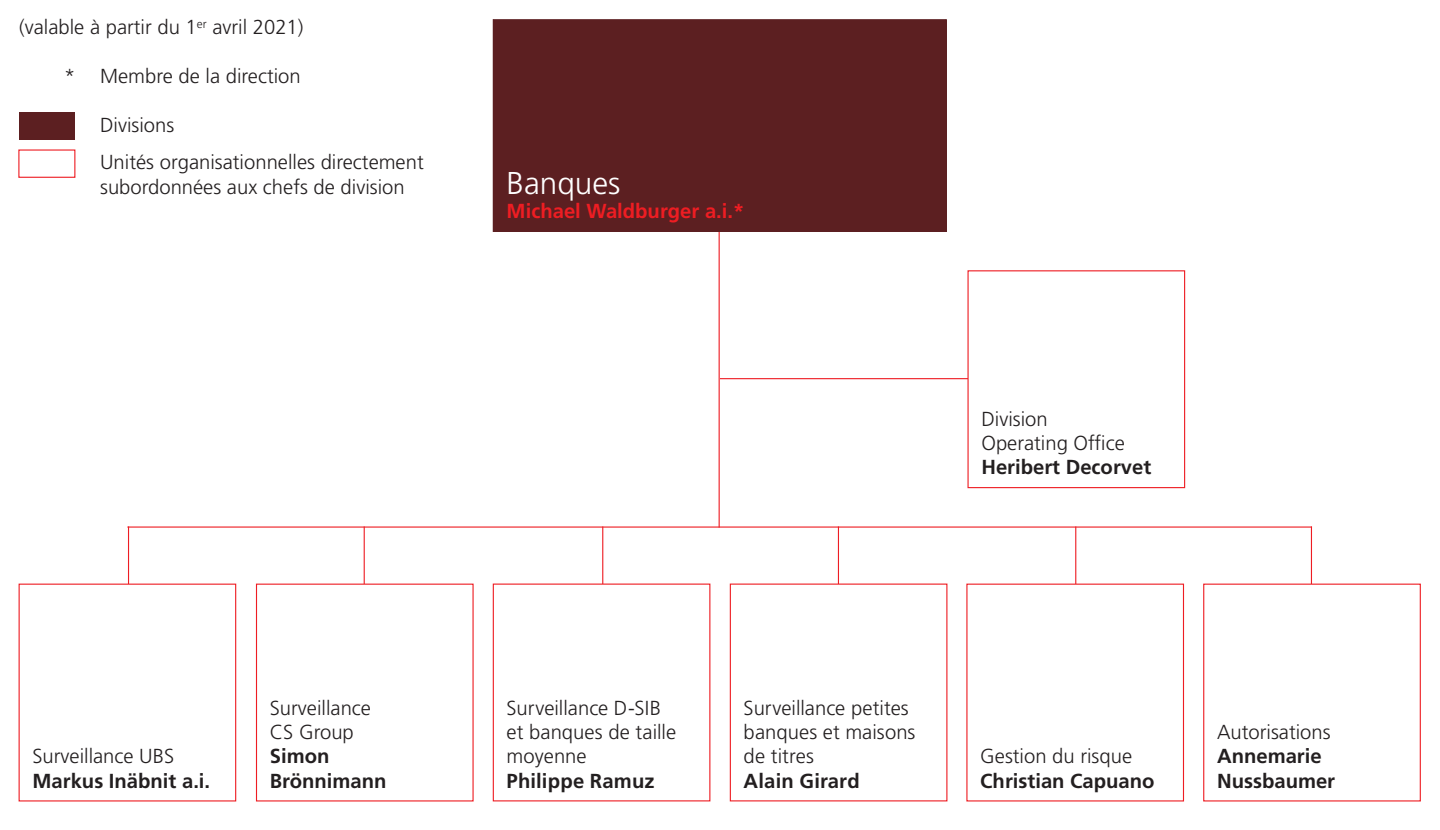
<style>
.page{position:relative;width:1440px;height:830px;background:#fff}
.page>*{position:absolute;margin:0;border:0;box-sizing:border-box;transform-origin:0 0}
.t1{font:300 31.5px "Frutiger LT Std";color:#fff}
.t2{font:300 20.25px/24.3px "Frutiger LT Std";color:#231f20}
.t3{font:700 20.25px/24.3px "Frutiger LT Std";color:#231f20}
.t4{font:700 20.25px "Frutiger LT Std";color:#ee1d23}
</style>
<div class="page">
<hr style="left:719px;top:218px;width:1px;height:309px;background:#ee1d23">
<div style="left:493px;top:20px;width:453px;height:211px;background:#5c1f21"></div>
<div style="left:493px;top:19px;width:454px;height:213px;border:1px solid #5c1f21"></div>
<div style="left:19px;top:112px;width:56px;height:27px;background:#5c1f21"></div>
<div style="left:18px;top:149px;width:57px;height:29px;border:1px solid #ee1d23"></div>
<hr style="left:127px;top:526px;width:1185px;height:1px;background:#ee1d23">
<hr style="left:128px;top:526px;width:1px;height:113px;background:#ee1d23">
<hr style="left:602px;top:526px;width:1px;height:113px;background:#ee1d23">
<hr style="left:1075px;top:526px;width:1px;height:113px;background:#ee1d23">
<hr style="left:364px;top:526px;width:1px;height:113px;background:#ee1d23">
<hr style="left:838px;top:526px;width:1px;height:113px;background:#ee1d23">
<hr style="left:1311px;top:526px;width:1px;height:113px;background:#ee1d23">
<div style="left:19px;top:584px;width:217px;height:216px;background:#fff"></div>
<div style="left:1204px;top:584px;width:216px;height:216px;background:#fff"></div>
<div style="left:1203px;top:583px;width:218px;height:218px;border:1px solid #ee1d23"></div>
<div style="left:257px;top:584px;width:216px;height:216px;background:#fff"></div>
<hr style="left:720px;top:378px;width:345px;height:1px;background:#ee1d23">
<div style="left:968px;top:271px;width:217px;height:216px;background:#fff"></div>
<div style="left:968px;top:270px;width:217px;height:218px;border:1px solid #ee1d23"></div>
<div style="left:493px;top:584px;width:217px;height:216px;background:#fff"></div>
<div style="left:730px;top:584px;width:217px;height:216px;background:#fff"></div>
<p class="t2" style="left:19px;top:15px;width:286px">(valable à partir du 1<sup>er</sup> avril 2021)</p>
<p class="t2" style="left:64px;top:64px;width:238px">* Membre de la direction</p>
<p class="t2" style="left:100px;top:106px;width:325px;line-height:37.8px">Divisions<br>Unités organisationnelles directement</p>
<p class="t2" style="left:100px;top:175px;width:306px">subordonnées aux chefs de division</p>
<h1 class="t1" style="left:507px;top:165px;width:115px">Banques</h1>
<p class="t4" style="left:507px;top:199px;width:239px">Michael Waldburger a.i.*</p>
<p class="t2" style="left:981px;top:406px;width:145px">Division<br>Operating Office</p>
<p class="t3" style="left:981px;top:455px;width:171px">Heribert Decorvet</p>
<p class="t2" style="left:32px;top:744px;width:143px">Surveillance UBS</p>
<p class="t3" style="left:32px;top:768px;width:179px">Markus Inäbnit a.i.</p>
<p class="t2" style="left:270px;top:695px;width:103px">Surveillance<br>CS Group</p>
<p class="t3" style="left:270px;top:743px;width:118px">Simon<br>Brönnimann</p>
<p class="t2" style="left:507px;top:695px;width:171px">Surveillance D-SIB et banques de taille moyenne</p>
<p class="t3" style="left:507px;top:768px;width:150px">Philippe Ramuz</p>
<p class="t2" style="left:744px;top:695px;width:173px">Surveillance petites banques et maisons de titres</p>
<p class="t3" style="left:744px;top:768px;width:118px">Alain Girard</p>
<p class="t2" style="left:980px;top:744px;width:153px">Gestion du risque</p>
<p class="t3" style="left:980px;top:768px;width:176px">Christian Capuano</p>
<p class="t2" style="left:1217px;top:719px;width:115px">Autorisations</p>
<p class="t3" style="left:1217px;top:743px;width:120px">Annemarie<br>Nussbaumer</p>
</div>
